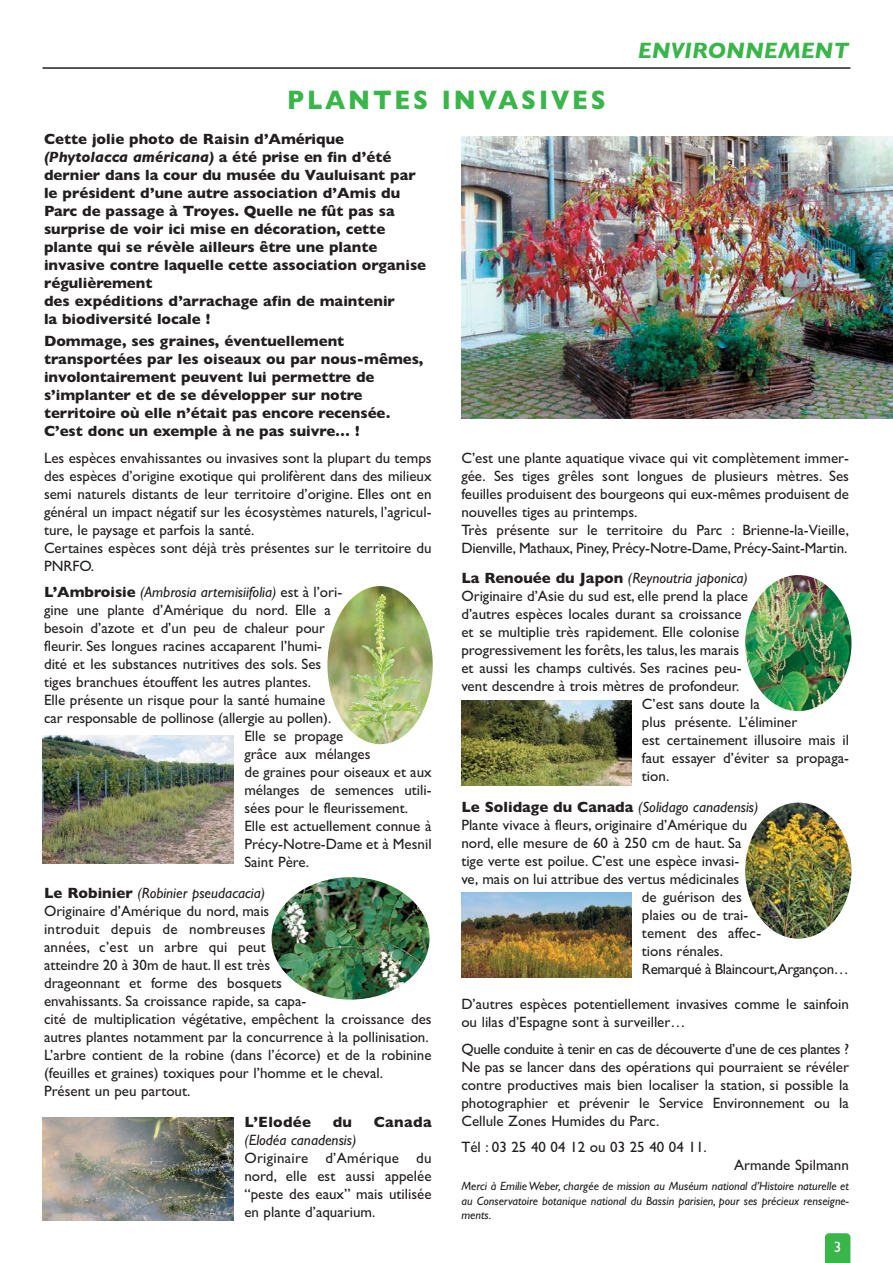
<style>
.page{position:relative;width:893px;height:1263px;background:#fff}
.page>*{position:absolute;margin:0;border:0;box-sizing:border-box;transform-origin:0 0}
.t1{font:27px "Gill Sans Bold TT";letter-spacing:.12em;color:#39b54a;scale:.9 1}
.t2{font:italic 700 22.5px "Gill Sans";color:#39b54a}
.t3{font:15px/18px "Gill Sans TT";color:#231f20}
.t4{font:15px/18px "Gill Sans Bold TT";color:#231f20}
.t5{font:italic 15px "Gill Sans";color:#231f20}
.t6{font:italic 700 15px "Gill Sans";color:#231f20}
.t7{font:15px "Gill Sans TT";letter-spacing:-.02em;color:#231f20}
.t8{font:15px "Gill Sans TT";color:#fff}
.t9{font:italic 12px/14.4px "Gill Sans";color:#231f20;text-align:justify}
.s1{font-family:"Gill Sans Bold TT";font-weight:400;font-style:normal}
.s2{font-family:"Gill Sans Bold TT";font-style:normal}
.s3{font-family:"Gill Sans TT";font-style:normal}
</style>
<div class="page">
<hr style="left:43px;top:67px;width:807px;height:2px;background:#231f20">
<svg style="left:825px;top:1233px;width:25px;height:30px"></svg>
<img style="left:461px;top:136px;width:432px;height:282px">
<img style="left:43px;top:735px;width:191px;height:128px">
<img style="left:43px;top:1117px;width:190px;height:103px">
<img style="left:327px;top:586px;width:106px;height:158px;border-radius:50%">
<img style="left:272px;top:877px;width:157px;height:122px;border-radius:50%">
<img style="left:745px;top:575px;width:106px;height:136px;border-radius:50%">
<img style="left:745px;top:802px;width:106px;height:137px;border-radius:50%">
<img style="left:461px;top:701px;width:170px;height:85px">
<img style="left:461px;top:892px;width:170px;height:85px">
<h1 class="t1" style="left:287px;top:91px;width:355px">PLANTES INVASIVES</h1>
<p class="t4" style="left:44px;top:131px;width:302px">Cette jolie photo de Raisin d’Amérique</p>
<p class="t6" style="left:44px;top:151px;width:349px">(Phytolacca américana) <span class="s1">a été prise en fin d’été</span></p>
<p class="t4" style="left:44px;top:167px;width:384px">dernier dans la cour du musée du Vauluisant par le président d’une autre association d’Amis du Parc de passage à Troyes. Quelle ne fût pas sa surprise de voir ici mise en décoration, cette plante qui se révèle ailleurs être une plante invasive contre laquelle cette association organise régulièrement<br>des expéditions d’arrachage afin de maintenir<br>la biodiversité locale !</p>
<p class="t4" style="left:44px;top:334px;width:381px">Dommage, ses graines, éventuellement transportées par les oiseaux ou par nous-mêmes, involontairement peuvent lui permettre de s’implanter et de se développer sur notre territoire où elle n’était pas encore recensée.<br>C’est donc un exemple à ne pas suivre… !</p>
<h2 class="t2" style="left:638px;top:43px;width:213px">ENVIRONNEMENT</h2>
<p class="t3" style="left:44px;top:450px;width:389px">Les espèces envahissantes ou invasives sont la plupart du temps des espèces d’origine exotique qui prolifèrent dans des milieux semi naturels distants de leur territoire d’origine. Elles ont en général un impact négatif sur les écosystèmes naturels, l’agricul&shy;ture, le paysage et parfois la santé.<br>Certaines espèces sont déjà très présentes sur le territoire du PNRFO.</p>
<p class="t5" style="left:44px;top:587px;width:300px"><span class="s2">L’Ambroisie</span> (Ambrosia artemisiifolia) <span class="s3">est à l’ori-</span></p>
<p class="t3" style="left:44px;top:603px;width:289px">gine une plante d’Amérique du nord. Elle a</p>
<p class="t3" style="left:44px;top:621px;width:283px">besoin d’azote et d’un peu de chaleur pour</p>
<p class="t3" style="left:44px;top:639px;width:280px">fleurir. Ses longues racines accaparent l’humi-</p>
<p class="t3" style="left:44px;top:657px;width:279px">dité et les substances nutritives des sols. Ses</p>
<p class="t3" style="left:44px;top:675px;width:269px">tiges branchues étouffent les autres plantes.</p>
<p class="t3" style="left:44px;top:693px;width:283px">Elle présente un risque pour la santé humaine</p>
<p class="t3" style="left:44px;top:711px;width:289px">car responsable de pollinose (allergie au pollen).</p>
<p class="t3" style="left:244px;top:729px;width:100px">Elle se propage</p>
<p class="t3" style="left:244px;top:747px;width:128px">grâce aux mélanges</p>
<p class="t3" style="left:244px;top:765px;width:189px">de graines pour oiseaux et aux</p>
<p class="t3" style="left:244px;top:783px;width:189px">mélanges de semences utili-</p>
<p class="t3" style="left:244px;top:801px;width:165px">sées pour le fleurissement.</p>
<p class="t3" style="left:244px;top:819px;width:189px">Elle est actuellement connue à</p>
<p class="t3" style="left:244px;top:837px;width:189px">Précy-Notre-Dame et à Mesnil</p>
<p class="t3" style="left:244px;top:855px;width:66px">Saint Père.</p>
<p class="t5" style="left:44px;top:888px;width:223px"><span class="s2">Le Robinier</span> (Robinier pseudacacia)</p>
<p class="t3" style="left:44px;top:903px;width:389px">Originaire d’Amérique du nord, mais<br>introduit depuis de nombreuses<br>années, c’est un arbre qui peut<br>atteindre 20 à 30m de haut. Il est très<br>drageonnant et forme des bosquets<br>envahissants. Sa croissance rapide, sa capa-<br>cité de multiplication végétative, empêchent la croissance des autres plantes notamment par la concurrence à la pollinisation.<br>L’arbre contient de la robine (dans l’écorce) et de la robinine (feuilles et graines) toxiques pour l’homme et le cheval.<br>Présent un peu partout.</p>
<p class="t4" style="left:244px;top:1114px;width:68px">L’Elodée</p>
<p class="t4" style="left:333px;top:1114px;width:21px">du</p>
<p class="t4" style="left:374px;top:1114px;width:59px">Canada</p>
<p class="t5" style="left:244px;top:1134px;width:114px">(Elodéa canadensis)</p>
<p class="t3" style="left:244px;top:1150px;width:189px;text-align:justify">Originaire d’Amérique du nord, elle est aussi appelée “peste des eaux” mais utilisée en plante d’aquarium.</p>
<p class="t3" style="left:461px;top:450px;width:389px">C’est une plante aquatique vivace qui vit complètement immer&shy;gée. Ses tiges grêles sont longues de plusieurs mètres. Ses feuilles produisent des bourgeons qui eux-mêmes produisent de nouvelles tiges au printemps.<br>Très présente sur le territoire du Parc : Brienne-la-Vieille, Dienville, Mathaux, Piney, Précy-Notre-Dame, Précy-Saint-Martin.</p>
<p class="t5" style="left:461px;top:573px;width:288px"><span class="s2">La Renouée du Japon</span> (Reynoutria japonica)</p>
<p class="t3" style="left:461px;top:589px;width:288px">Originaire d’Asie du sud est, elle prend la place</p>
<p class="t3" style="left:461px;top:607px;width:282px">d’autres espèces locales durant sa croissance</p>
<p class="t3" style="left:461px;top:625px;width:279px">et se multiplie très rapidement. Elle colonise</p>
<p class="t3" style="left:461px;top:643px;width:279px">progressivement les forêts, les talus, les marais</p>
<p class="t3" style="left:461px;top:661px;width:282px">et aussi les champs cultivés. Ses racines peu-</p>
<p class="t3" style="left:461px;top:679px;width:280px">vent descendre à trois mètres de profondeur.</p>
<p class="t3" style="left:642px;top:697px;width:119px">C’est sans doute la</p>
<p class="t3" style="left:642px;top:715px;width:157px">plus présente. L’éliminer</p>
<p class="t3" style="left:642px;top:733px;width:208px">est certainement illusoire mais il</p>
<p class="t3" style="left:642px;top:751px;width:209px">faut essayer d’éviter sa propaga-</p>
<p class="t3" style="left:642px;top:769px;width:29px">tion.</p>
<p class="t5" style="left:461px;top:802px;width:299px"><span class="s2">Le Solidage du Canada</span> (Solidago canadensis)</p>
<p class="t3" style="left:461px;top:818px;width:287px">Plante vivace à fleurs, originaire d’Amérique du</p>
<p class="t3" style="left:461px;top:836px;width:282px">nord, elle mesure de 60 à 250 cm de haut. Sa</p>
<p class="t3" style="left:461px;top:854px;width:279px">tige verte est poilue. C’est une espèce invasi-</p>
<p class="t3" style="left:461px;top:872px;width:280px">ve, mais on lui attribue des vertus médicinales</p>
<p class="t3" style="left:642px;top:890px;width:101px">de guérison des</p>
<p class="t3" style="left:642px;top:908px;width:108px">plaies ou de trai-</p>
<p class="t3" style="left:642px;top:926px;width:121px">tement des affec-</p>
<p class="t3" style="left:642px;top:944px;width:82px">tions rénales.</p>
<p class="t7" style="left:642px;top:964px;width:208px">Remarqué à Blaincourt,Argançon…</p>
<p class="t3" style="left:461px;top:997px;width:389px">D’autres espèces potentiellement invasives comme le sainfoin ou lilas d’Espagne sont à surveiller…</p>
<p class="t3" style="left:461px;top:1041px;width:389px;text-align:justify">Quelle conduite à tenir en cas de découverte d’une de ces plantes ?<br>Ne pas se lancer dans des opérations qui pourraient se révéler contre productives mais bien localiser la station, si possible la photographier et prévenir le Service Environnement ou la Cellule Zones Humides du Parc.</p>
<p class="t3" style="left:461px;top:1140px;width:247px">Tél : 03 25 40 04 12 ou 03 25 40 04 11.</p>
<p class="t3" style="left:734px;top:1158px;width:116px">Armande Spilmann</p>
<p class="t9" style="left:461px;top:1180px;width:389px">Merci à Emilie Weber, chargée de mission au Muséum national d’Histoire naturelle et au Conservatoire botanique national du Bassin parisien, pour ses précieux renseigne&shy;ments.</p>
<p class="t8" style="left:834px;top:1241px;width:9px">3</p>
</div>
